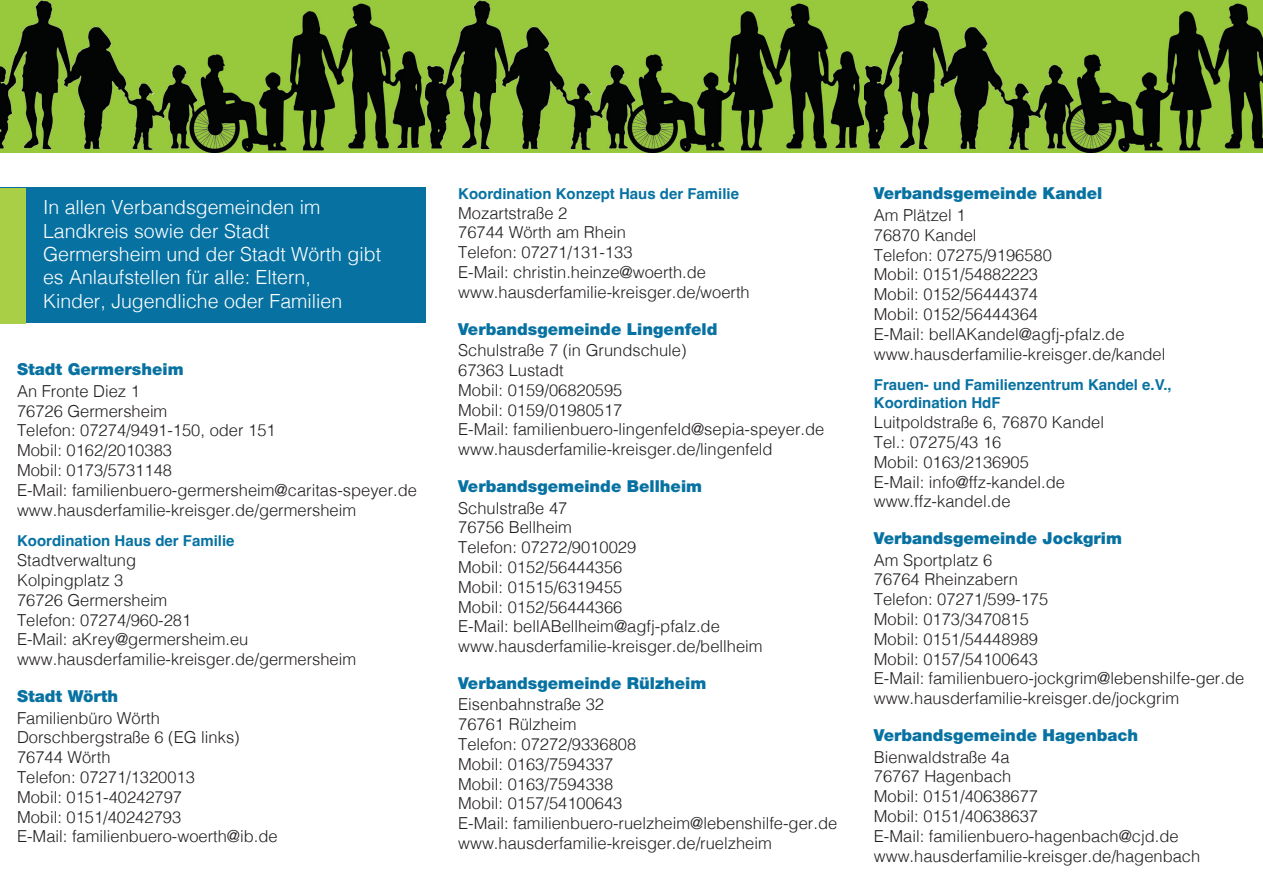
<style>
.page{position:relative;width:1263px;height:893px;background:#fff}
.page>*{position:absolute;margin:0;border:0;box-sizing:border-box;transform-origin:0 0}
.grundschrift{font:300 19.5px/23.4px "Helvetica";color:#fff}
.grundschrift-2{font:300 16.5px "Helvetica";color:#231f20}
._1_überschrift{font:900 16.5px "Helvetica Neue LT Std";color:#0772a2}
.namen{font:700 15px/18px "Helvetica";color:#0772a2}
</style>
<div class="page">
<div style="left:0;top:188px;width:425px;height:135px;background:#0772a2"></div>
<div style="left:0;top:188px;width:26px;height:135px;background:#a9cf46"></div>
<img style="left:0;top:0;width:1263px;height:152px">
<p class="grundschrift" style="left:43px;top:194px;width:340px">In allen Verbandsgemeinden im<br>Landkreis sowie der Stadt<br>Germersheim und der Stadt Wörth gibt es Anlaufstellen für alle: Eltern,<br>Kinder, Jugendliche oder Familien</p>
<p class="_1_überschrift" style="left:17px;top:360px;width:168px">Stadt Germersheim</p>
<p class="grundschrift-2" style="left:17px;top:377px;width:124px">An Fronte Diez 1</p>
<p class="grundschrift-2" style="left:17px;top:397px;width:152px">76726 Germersheim</p>
<p class="grundschrift-2" style="left:17px;top:417px;width:260px">Telefon: 07274/9491-150, oder 151</p>
<p class="grundschrift-2" style="left:17px;top:436px;width:157px">Mobil: 0162/2010383</p>
<p class="grundschrift-2" style="left:17px;top:456px;width:157px">Mobil: 0173/5731148</p>
<p class="grundschrift-2" style="left:17px;top:476px;width:402px">E-Mail: familienbuero-germersheim@caritas-speyer.de</p>
<p class="grundschrift-2" style="left:17px;top:496px;width:341px">www.hausderfamilie-kreisger.de/germersheim</p>
<p class="namen" style="left:17px;top:534px;width:219px">Koordination Haus der Familie</p>
<p class="grundschrift-2" style="left:17px;top:546px;width:121px">Stadtverwaltung</p>
<p class="grundschrift-2" style="left:17px;top:566px;width:108px">Kolpingplatz 3</p>
<p class="grundschrift-2" style="left:17px;top:586px;width:152px">76726 Germersheim</p>
<p class="grundschrift-2" style="left:17px;top:606px;width:176px">Telefon: 07274/960-281</p>
<p class="grundschrift-2" style="left:17px;top:625px;width:233px">E-Mail: aKrey@germersheim.eu</p>
<p class="grundschrift-2" style="left:17px;top:645px;width:341px">www.hausderfamilie-kreisger.de/germersheim</p>
<p class="_1_überschrift" style="left:17px;top:686px;width:103px">Stadt Wörth</p>
<p class="grundschrift-2" style="left:17px;top:704px;width:145px">Familienbüro Wörth</p>
<p class="grundschrift-2" style="left:17px;top:723px;width:224px">Dorschbergstraße 6 (EG links)</p>
<p class="grundschrift-2" style="left:17px;top:743px;width:95px">76744 Wörth</p>
<p class="grundschrift-2" style="left:17px;top:763px;width:179px">Telefon: 07271/1320013</p>
<p class="grundschrift-2" style="left:17px;top:783px;width:167px">Mobil: 0151-40242797</p>
<p class="grundschrift-2" style="left:17px;top:803px;width:166px">Mobil: 0151/40242793</p>
<p class="grundschrift-2" style="left:17px;top:822px;width:262px">E-Mail: familienbuero-woerth@ib.de</p>
<p class="namen" style="left:458px;top:186px;width:282px">Koordination Konzept Haus der Familie</p>
<p class="grundschrift-2" style="left:458px;top:199px;width:111px">Mozartstraße 2</p>
<p class="grundschrift-2" style="left:458px;top:219px;width:169px">76744 Wörth am Rhein</p>
<p class="grundschrift-2" style="left:458px;top:238px;width:176px">Telefon: 07271/131-133</p>
<p class="grundschrift-2" style="left:458px;top:258px;width:249px">E-Mail: christin.heinze@woerth.de</p>
<p class="grundschrift-2" style="left:458px;top:278px;width:293px">www.hausderfamilie-kreisger.de/woerth</p>
<p class="_1_überschrift" style="left:458px;top:319px;width:261px">Verbandsgemeinde Lingenfeld</p>
<p class="grundschrift-2" style="left:458px;top:336px;width:230px">Schulstraße 7 (in Grundschule)</p>
<p class="grundschrift-2" style="left:458px;top:356px;width:107px">67363 Lustadt</p>
<p class="grundschrift-2" style="left:458px;top:376px;width:166px">Mobil: 0159/06820595</p>
<p class="grundschrift-2" style="left:458px;top:396px;width:166px">Mobil: 0159/01980517</p>
<p class="grundschrift-2" style="left:458px;top:415px;width:368px">E-Mail: familienbuero-lingenfeld@sepia-speyer.de</p>
<p class="grundschrift-2" style="left:458px;top:435px;width:316px">www.hausderfamilie-kreisger.de/lingenfeld</p>
<p class="_1_überschrift" style="left:458px;top:476px;width:245px">Verbandsgemeinde Bellheim</p>
<p class="grundschrift-2" style="left:458px;top:494px;width:111px">Schulstraße 47</p>
<p class="grundschrift-2" style="left:458px;top:513px;width:115px">76756 Bellheim</p>
<p class="grundschrift-2" style="left:458px;top:533px;width:179px">Telefon: 07272/9010029</p>
<p class="grundschrift-2" style="left:458px;top:553px;width:166px">Mobil: 0152/56444356</p>
<p class="grundschrift-2" style="left:458px;top:573px;width:166px">Mobil: 01515/6319455</p>
<p class="grundschrift-2" style="left:458px;top:593px;width:166px">Mobil: 0152/56444366</p>
<p class="grundschrift-2" style="left:458px;top:612px;width:263px">E-Mail: bellABellheim@agfj-pfalz.de</p>
<p class="grundschrift-2" style="left:458px;top:632px;width:306px">www.hausderfamilie-kreisger.de/bellheim</p>
<p class="_1_überschrift" style="left:458px;top:673px;width:250px">Verbandsgemeinde Rülzheim</p>
<p class="grundschrift-2" style="left:458px;top:690px;width:147px">Eisenbahnstraße 32</p>
<p class="grundschrift-2" style="left:458px;top:710px;width:120px">76761 Rülzheim</p>
<p class="grundschrift-2" style="left:458px;top:730px;width:179px">Telefon: 07272/9336808</p>
<p class="grundschrift-2" style="left:458px;top:750px;width:157px">Mobil: 0163/7594337</p>
<p class="grundschrift-2" style="left:458px;top:770px;width:157px">Mobil: 0163/7594338</p>
<p class="grundschrift-2" style="left:458px;top:789px;width:166px">Mobil: 0157/54100643</p>
<p class="grundschrift-2" style="left:458px;top:809px;width:381px">E-Mail: familienbuero-ruelzheim@lebenshilfe-ger.de</p>
<p class="grundschrift-2" style="left:458px;top:829px;width:315px">www.hausderfamilie-kreisger.de/ruelzheim</p>
<p class="_1_überschrift" style="left:874px;top:184px;width:230px">Verbandsgemeinde Kandel</p>
<p class="grundschrift-2" style="left:874px;top:201px;width:93px">Am Plätzel 1</p>
<p class="grundschrift-2" style="left:874px;top:221px;width:104px">76870 Kandel</p>
<p class="grundschrift-2" style="left:874px;top:241px;width:179px">Telefon: 07275/9196580</p>
<p class="grundschrift-2" style="left:874px;top:260px;width:166px">Mobil: 0151/54882223</p>
<p class="grundschrift-2" style="left:874px;top:280px;width:166px">Mobil: 0152/56444374</p>
<p class="grundschrift-2" style="left:874px;top:300px;width:166px">Mobil: 0152/56444364</p>
<p class="grundschrift-2" style="left:874px;top:320px;width:252px">E-Mail: bellAKandel@agfj-pfalz.de</p>
<p class="grundschrift-2" style="left:874px;top:340px;width:293px">www.hausderfamilie-kreisger.de/kandel</p>
<p class="namen" style="left:874px;top:378px;width:299px">Frauen- und Familienzentrum Kandel e.V.,<br>Koordination HdF</p>
<p class="grundschrift-2" style="left:874px;top:408px;width:232px">Luitpoldstraße 6, 76870 Kandel</p>
<p class="grundschrift-2" style="left:874px;top:428px;width:129px">Tel.: 07275/43 16</p>
<p class="grundschrift-2" style="left:874px;top:448px;width:157px">Mobil: 0163/2136905</p>
<p class="grundschrift-2" style="left:874px;top:468px;width:193px">E-Mail: info@ffz-kandel.de</p>
<p class="grundschrift-2" style="left:874px;top:487px;width:138px">www.ffz-kandel.de</p>
<p class="_1_überschrift" style="left:874px;top:528px;width:250px">Verbandsgemeinde Jockgrim</p>
<p class="grundschrift-2" style="left:874px;top:546px;width:120px">Am Sportplatz 6</p>
<p class="grundschrift-2" style="left:874px;top:565px;width:145px">76764 Rheinzabern</p>
<p class="grundschrift-2" style="left:874px;top:585px;width:176px">Telefon: 07271/599-175</p>
<p class="grundschrift-2" style="left:874px;top:605px;width:157px">Mobil: 0173/3470815</p>
<p class="grundschrift-2" style="left:874px;top:625px;width:166px">Mobil: 0151/54448989</p>
<p class="grundschrift-2" style="left:874px;top:645px;width:166px">Mobil: 0157/54100643</p>
<p class="grundschrift-2" style="left:874px;top:664px;width:372px">E-Mail: familienbuero-jockgrim@lebenshilfe-ger.de</p>
<p class="grundschrift-2" style="left:874px;top:684px;width:307px">www.hausderfamilie-kreisger.de/jockgrim</p>
<p class="_1_überschrift" style="left:874px;top:725px;width:266px">Verbandsgemeinde Hagenbach</p>
<p class="grundschrift-2" style="left:874px;top:743px;width:137px">Bienwaldstraße 4a</p>
<p class="grundschrift-2" style="left:874px;top:762px;width:139px">76767 Hagenbach</p>
<p class="grundschrift-2" style="left:874px;top:782px;width:166px">Mobil: 0151/40638677</p>
<p class="grundschrift-2" style="left:874px;top:802px;width:166px">Mobil: 0151/40638637</p>
<p class="grundschrift-2" style="left:874px;top:822px;width:306px">E-Mail: familienbuero-hagenbach@cjd.de</p>
<p class="grundschrift-2" style="left:874px;top:842px;width:328px">www.hausderfamilie-kreisger.de/hagenbach</p>
</div>
